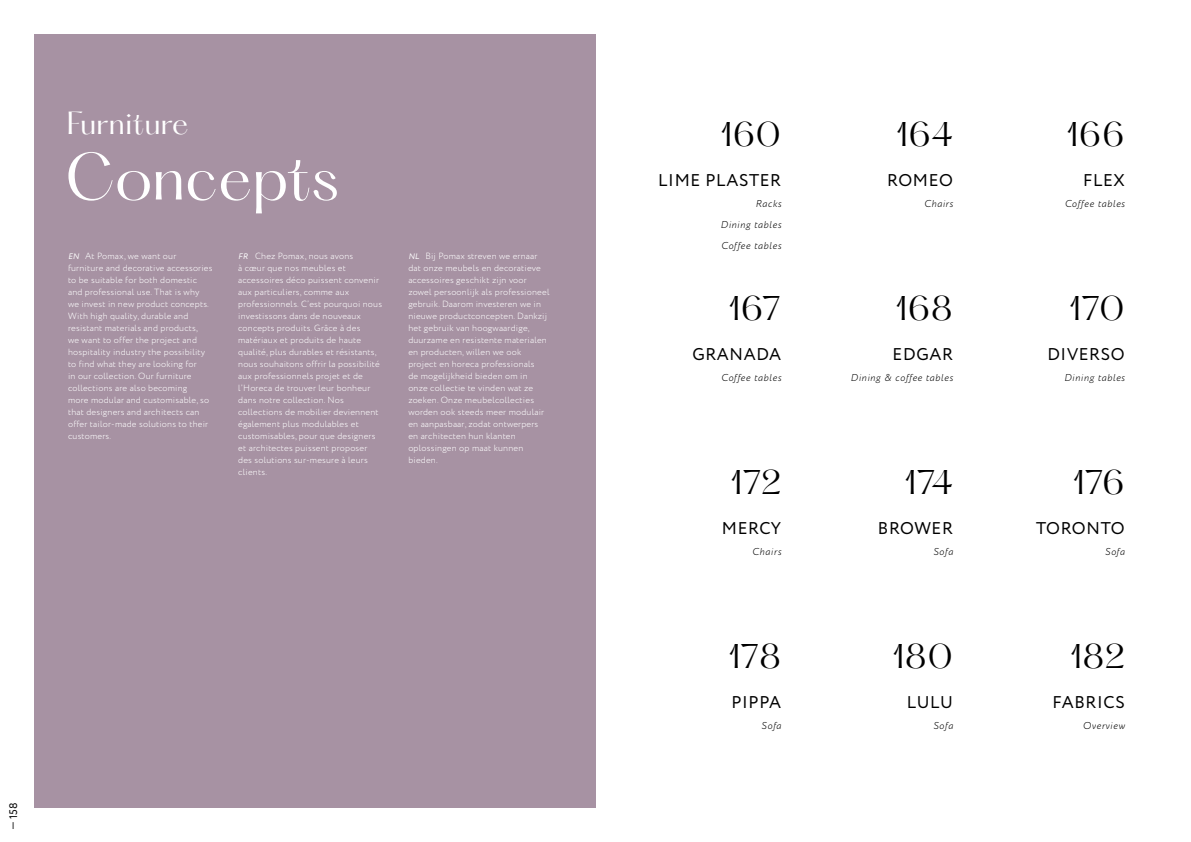
<style>
.page{position:relative;width:1191px;height:842px;background:#fff}
.page>*{position:absolute;margin:0;border:0;box-sizing:border-box;transform-origin:0 0}
.t1{font:58px "Hatton";letter-spacing:-.005em;color:#fff}
.t2{font:30px "Hatton";letter-spacing:.01em;color:#000}
.t3{font:28px "Hatton";letter-spacing:.005em;color:#fff}
.t4{font:17px "Circe";letter-spacing:.04em;color:#000}
.t5{font:11px "Circe";color:#000}
.t6{font:italic 300 10px/21px "Circe";letter-spacing:.07em;color:#000;text-align:justify}
.t7{font:300 9px/12px "Circe";letter-spacing:.02em;color:#fff}
.s1{font-weight:400;font-style:italic;font-size:8px}
</style>
<div class="page">
<div style="left:34px;top:34px;width:561px;height:774px;background:#a792a3"></div>
<h3 class="t3" style="left:67px;top:107px;width:123px">Furniture</h3>
<h1 class="t1" style="left:65px;top:146px;width:275px">Concepts</h1>
<p class="t7" style="left:68px;top:250px;width:146px"><span class="s1">EN</span> At Pomax, we want our furniture and decorative accessories to be suitable for both domestic and professional use. That is why we invest in new product concepts.<br>With high quality, durable and resistant materials and products,<br>we want to offer the project and hospitality industry the possibility to find what they are looking for<br>in our collection. Our furniture collections are also becoming<br>more modular and customisable, so that designers and architects can offer tailor-made solutions to their customers.</p>
<p class="t7" style="left:238px;top:250px;width:145px"><span class="s1">FR</span> Chez Pomax, nous avons<br>à cœur que nos meubles et accessoires déco puissent convenir aux particuliers, comme aux professionnels. C’est pourquoi nous investissons dans de nouveaux concepts produits. Grâce à des matériaux et produits de haute qualité, plus durables et résistants, nous souhaitons offrir la possibilité aux professionnels projet et de l’Horeca de trouver leur bonheur dans notre collection. Nos collections de mobilier deviennent également plus modulables et customisables, pour que designers et architectes puissent proposer des solutions sur-mesure à leurs clients.</p>
<p class="t7" style="left:408px;top:250px;width:143px"><span class="s1">NL</span> Bij Pomax streven we ernaar dat onze meubels en decoratieve accessoires geschikt zijn voor zowel persoonlijk als professioneel gebruik. Daarom investeren we in nieuwe productconcepten. Dankzij het gebruik van hoogwaardige, duurzame en resistente materialen en producten, willen we ook project en horeca professionals<br>de mogelijkheid bieden om in<br>onze collectie te vinden wat ze zoeken. Onze meubelcollecties worden ook steeds meer modulair en aanpasbaar, zodat ontwerpers en architecten hun klanten oplossingen op maat kunnen bieden.</p>
<p class="t5" style="left:6px;top:830px;width:29px;rotate:-90deg">— 158</p>
<h2 class="t2" style="left:721px;top:118px;width:62px">160</h2>
<h2 class="t2" style="left:896px;top:118px;width:58px">164</h2>
<h2 class="t2" style="left:1067px;top:118px;width:59px">166</h2>
<h3 class="t4" style="left:658px;top:169px;width:124px">LIME PLASTER</h3>
<p class="t6" style="left:720px;top:193px;width:62px;text-indent:35px">Racks Dining tables Coffee tables</p>
<h3 class="t4" style="left:887px;top:169px;width:67px">ROMEO</h3>
<p class="t6" style="left:924px;top:193px;width:30px">Chairs</p>
<h3 class="t4" style="left:1083px;top:169px;width:43px">FLEX</h3>
<p class="t6" style="left:1064px;top:193px;width:62px">Coffee tables</p>
<h2 class="t2" style="left:728px;top:292px;width:54px">167</h2>
<h2 class="t2" style="left:895px;top:292px;width:59px">168</h2>
<h2 class="t2" style="left:1069px;top:292px;width:57px">170</h2>
<h3 class="t4" style="left:692px;top:343px;width:90px">GRANADA</h3>
<p class="t6" style="left:721px;top:367px;width:62px">Coffee tables</p>
<h3 class="t4" style="left:892px;top:343px;width:62px">EDGAR</h3>
<p class="t6" style="left:850px;top:367px;width:104px">Dining &amp; coffee tables</p>
<h3 class="t4" style="left:1047px;top:343px;width:79px">DIVERSO</h3>
<p class="t6" style="left:1064px;top:367px;width:62px">Dining tables</p>
<h2 class="t2" style="left:731px;top:466px;width:52px">172</h2>
<h2 class="t2" style="left:905px;top:466px;width:50px">174</h2>
<h2 class="t2" style="left:1073px;top:466px;width:53px">176</h2>
<h3 class="t4" style="left:722px;top:517px;width:61px">MERCY</h3>
<p class="t6" style="left:752px;top:541px;width:30px">Chairs</p>
<h3 class="t4" style="left:878px;top:517px;width:77px">BROWER</h3>
<p class="t6" style="left:933px;top:541px;width:21px">Sofa</p>
<h3 class="t4" style="left:1036px;top:517px;width:90px">TORONTO</h3>
<p class="t6" style="left:1104px;top:541px;width:21px">Sofa</p>
<h2 class="t2" style="left:728px;top:640px;width:54px">178</h2>
<h2 class="t2" style="left:893px;top:640px;width:62px">180</h2>
<h2 class="t2" style="left:1070px;top:640px;width:56px">182</h2>
<h3 class="t4" style="left:731px;top:691px;width:51px">PIPPA</h3>
<p class="t6" style="left:761px;top:715px;width:21px">Sofa</p>
<h3 class="t4" style="left:906px;top:691px;width:48px">LULU</h3>
<p class="t6" style="left:933px;top:715px;width:21px">Sofa</p>
<h3 class="t4" style="left:1052px;top:691px;width:74px">FABRICS</h3>
<p class="t6" style="left:1082px;top:715px;width:43px">Overview</p>
</div>
